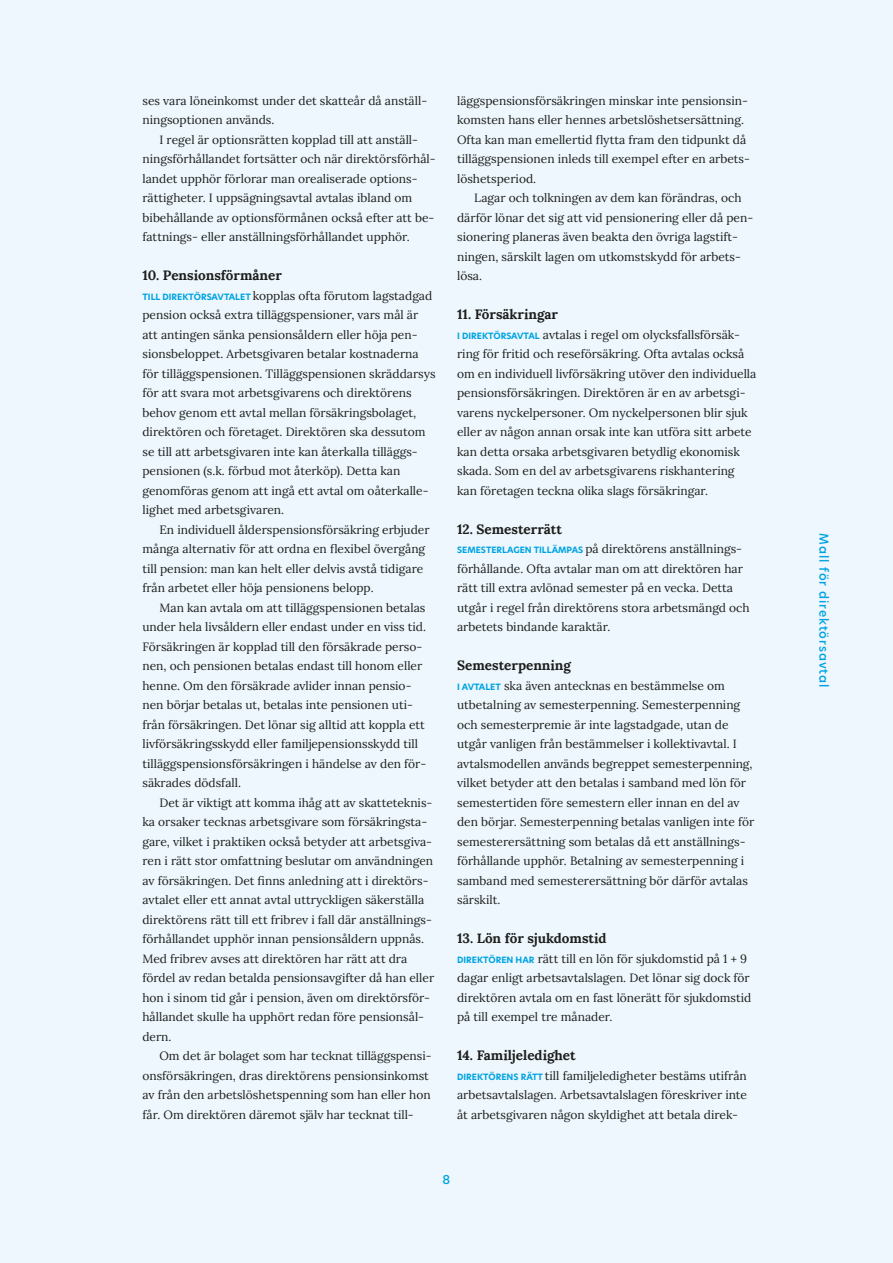
<style>
.page{position:relative;width:893px;height:1263px;background:#edf7fd}
.page>*{position:absolute;margin:0;border:0;box-sizing:border-box;transform-origin:0 0}
._1_ots{font:700 13.5px "Lora";color:#1d1d1b}
._1_väliots{font:700 13.5px "Lora";color:#1d1d1b}
._1_leipis_sis{font:12px/19.5px "Lora";color:#1d1d1b}
._1_leipis{font:12px/19.5px "Lora";color:#1d1d1b}
.t1{font:500 12px "Hero New";letter-spacing:.08em;color:#00a3e2}
.s1{font-family:"Hero New";font-weight:700;font-size:8.55px;color:#00a3e2}
</style>
<div class="page">
<p class="_1_leipis_sis" style="left:142px;top:90px;width:286px">ses vara löneinkomst under det skatteår då anställ&shy;ningsoptionen används.</p>
<p class="_1_leipis_sis" style="left:142px;top:129px;width:295px;text-indent:17px">I regel är optionsrätten kopplad till att anställ&shy;ningsförhållandet fortsätter och när direktörsförhål&shy;landet upphör förlorar man orealiserade options&shy;rättigheter. I uppsägningsavtal avtalas ibland om bibehållande av optionsförmånen också efter att be&shy;fattnings- eller anställningsförhållandet upphör.</p>
<h2 class="_1_ots" style="left:142px;top:264px;width:141px">10. Pensionsförmåner</h2>
<p class="_1_leipis" style="left:142px;top:285px;width:295px"><span class="s1">TILL DIREKTÖRSAVTALET</span> kopplas ofta förutom lagstadgad pension också extra tilläggspensioner, vars mål är att antingen sänka pensionsåldern eller höja pen&shy;sionsbeloppet. Arbetsgivaren betalar kostnaderna för tilläggspensionen. Tilläggspensionen skräddarsys för att svara mot arbetsgivarens och direktörens behov genom ett avtal mellan försäkringsbolaget, direktören och företaget. Direktören ska dessutom se till att arbetsgivaren inte kan återkalla tilläggs&shy;pensionen (s.k. förbud mot återköp). Detta kan genomföras genom att ingå ett avtal om oåterkalle&shy;lighet med arbetsgivaren.</p>
<p class="_1_leipis_sis" style="left:142px;top:519px;width:289px;text-indent:17px">En individuell ålderspensionsförsäkring erbjuder många alternativ för att ordna en flexibel övergång till pension: man kan helt eller delvis avstå tidigare från arbetet eller höja pensionens belopp.</p>
<p class="_1_leipis_sis" style="left:142px;top:597px;width:285px;text-indent:17px">Man kan avtala om att tilläggspensionen betalas under hela livsåldern eller endast under en viss tid.<br>Försäkringen är kopplad till den försäkrade perso&shy;nen, och pensionen betalas endast till honom eller henne. Om den försäkrade avlider innan pensio&shy;nen börjar betalas ut, betalas inte pensionen uti&shy;från försäkringen. Det lönar sig alltid att koppla ett livförsäkringsskydd eller familjepensionsskydd till tilläggspensionsförsäkringen i händelse av den för&shy;säkrades dödsfall.</p>
<p class="_1_leipis_sis" style="left:142px;top:792px;width:293px;text-indent:17px">Det är viktigt att komma ihåg att av skatteteknis&shy;ka orsaker tecknas arbetsgivare som försäkringsta&shy;gare, vilket i praktiken också betyder att arbetsgiva&shy;ren i rätt stor omfattning beslutar om användningen av försäkringen. Det finns anledning att i direktörs&shy;avtalet eller ett annat avtal uttryckligen säkerställa direktörens rätt till ett fribrev i fall där anställnings&shy;förhållandet upphör innan pensionsåldern uppnås.<br>Med fribrev avses att direktören har rätt att dra fördel av redan betalda pensionsavgifter då han eller hon i sinom tid går i pension, även om direktörsför&shy;hållandet skulle ha upphört redan före pensionsål&shy;dern.</p>
<p class="_1_leipis_sis" style="left:142px;top:1045px;width:291px;text-indent:17px">Om det är bolaget som har tecknat tilläggspensi&shy;onsförsäkringen, dras direktörens pensionsinkomst av från den arbetslöshetspenning som han eller hon får. Om direktören däremot själv har tecknat til -</p>
<p class="_1_leipis_sis" style="left:457px;top:90px;width:294px">läggspensionsförsäkringen minskar inte pensionsin&shy;komsten hans eller hennes arbetslöshetsersättning.<br>Ofta kan man emellertid flytta fram den tidpunkt då tilläggspensionen inleds till exempel efter en arbets&shy;löshetsperiod.</p>
<p class="_1_leipis_sis" style="left:457px;top:187px;width:298px;text-indent:17px">Lagar och tolkningen av dem kan förändras, och därför lönar det sig att vid pensionering eller då pen&shy;sionering planeras även beakta den övriga lagstift&shy;ningen, särskilt lagen om utkomstskydd för arbets&shy;lösa.</p>
<h2 class="_1_ots" style="left:457px;top:303px;width:102px">11. Försäkringar</h2>
<p class="_1_leipis" style="left:457px;top:324px;width:301px"><span class="s1">I DIREKTÖRSAVTAL</span> avtalas i regel om olycksfallsförsäk&shy;ring för fritid och reseförsäkring. Ofta avtalas också om en individuell livförsäkring utöver den individuella pensionsförsäkringen. Direktören är en av arbetsgi&shy;varens nyckelpersoner. Om nyckelpersonen blir sjuk eller av någon annan orsak inte kan utföra sitt arbete kan detta orsaka arbetsgivaren betydlig ekonomisk skada. Som en del av arbetsgivarens riskhantering kan företagen teckna olika slags försäkringar.</p>
<h2 class="_1_ots" style="left:457px;top:517px;width:106px">12. Semesterrätt</h2>
<p class="_1_leipis" style="left:457px;top:538px;width:294px"><span class="s1">SEMESTERLAGEN TILLÄMPAS</span> på direktörens anställnings&shy;förhållande. Ofta avtalar man om att direktören har rätt till extra avlönad semester på en vecka. Detta utgår i regel från direktörens stora arbetsmängd och arbetets bindande karaktär.</p>
<h3 class="_1_väliots" style="left:457px;top:654px;width:115px">Semesterpenning</h3>
<p class="_1_leipis" style="left:457px;top:675px;width:299px"><span class="s1">I AVTALET</span> ska även antecknas en bestämmelse om utbetalning av semesterpenning. Semesterpenning och semesterpremie är inte lagstadgade, utan de utgår vanligen från bestämmelser i kollektivavtal. I avtalsmodellen används begreppet semesterpenning, vilket betyder att den betalas i samband med lön för semestertiden före semestern eller innan en del av den börjar. Semesterpenning betalas vanligen inte för semesterersättning som betalas då ett anställnings&shy;förhållande upphör. Betalning av semesterpenning i samband med semesterersättning bör därför avtalas särskilt.</p>
<h2 class="_1_ots" style="left:457px;top:927px;width:151px">13. Lön för sjukdomstid</h2>
<p class="_1_leipis" style="left:457px;top:948px;width:296px"><span class="s1">DIREKTÖREN HAR</span> rätt till en lön för sjukdomstid på 1 + 9 dagar enligt arbetsavtalslagen. Det lönar sig dock för direktören avtala om en fast lönerätt för sjukdomstid på till exempel tre månader.</p>
<h2 class="_1_ots" style="left:457px;top:1044px;width:120px">14. Familjeledighet</h2>
<p class="_1_leipis" style="left:457px;top:1065px;width:291px;text-align:justify"><span class="s1">DIREKTÖRENS RÄTT</span> till familjeledigheter bestäms utifrån arbetsavtalslagen. Arbetsavtalslagen föreskriver inte åt arbetsgivaren någon skyldighet att betala direk-</p>
<p class="t1" style="left:443px;top:1172px;width:9px">8</p>
<p class="t1" style="left:832px;top:533px;width:156px;rotate:90deg">Mall för direktörsavtal</p>
</div>
